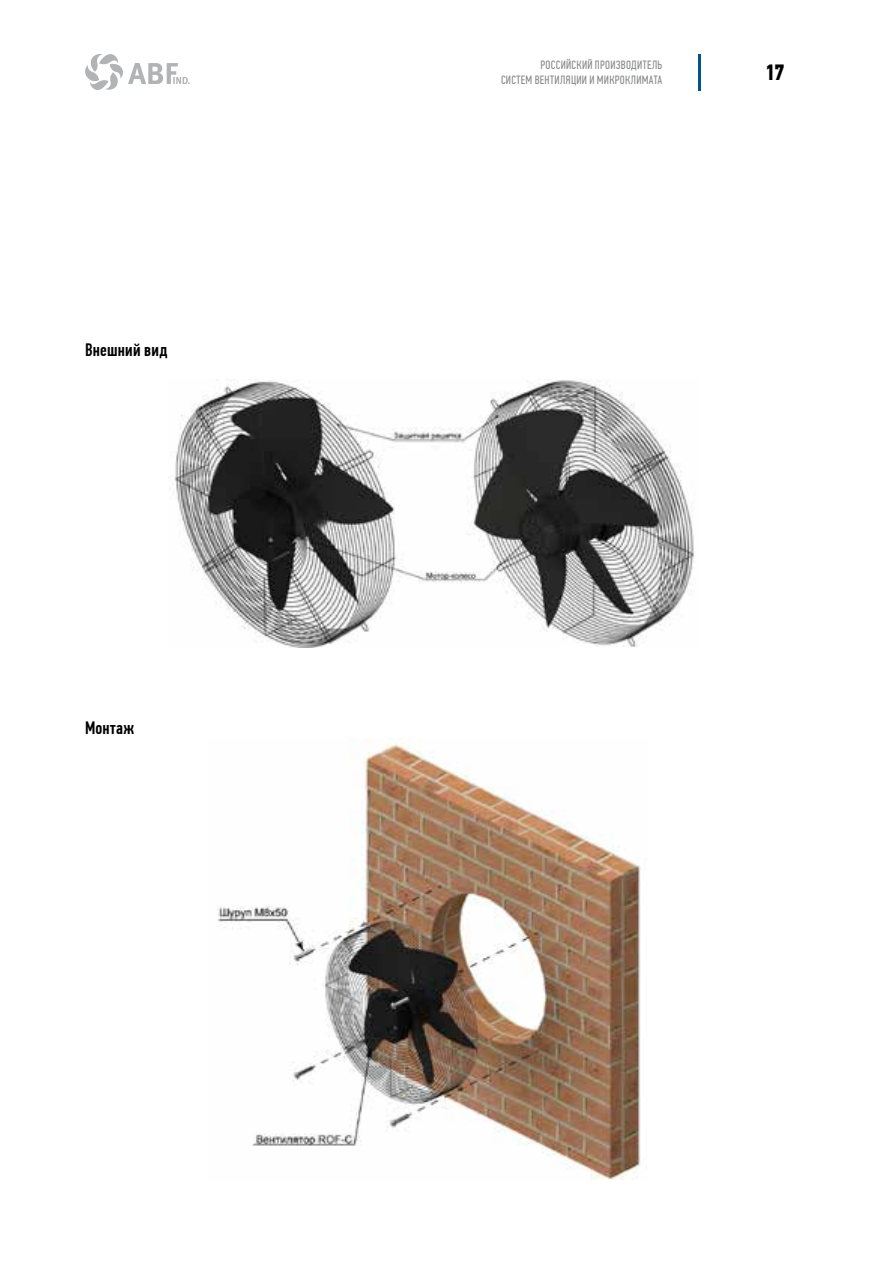
<style>
.page{position:relative;width:893px;height:1263px;background:#fff}
.page>*{position:absolute;margin:0;border:0;box-sizing:border-box;transform-origin:0 0}
.t1{font:700 22.05px "PF Din Text Cond Pro";color:#000}
.t2{font:500 18px "PF Din Text Comp Pro";letter-spacing:.01em;color:#000}
.t3{font:12px/14.4px "PF Din Text Comp Pro";letter-spacing:.025em;color:#87888a;text-align:right}
</style>
<div class="page">
<img style="left:168px;top:380px;width:527px;height:267px">
<img style="left:217px;top:738px;width:424px;height:441px">
<hr style="left:698px;top:54px;width:3px;height:36px;background:#00538d">
<svg style="left:85px;top:54px;width:105px;height:36px"></svg>
<h2 class="t2" style="left:85px;top:339px;width:84px">Внешний вид</h2>
<h2 class="t2" style="left:85px;top:717px;width:51px">Монтаж</h2>
<p class="t3" style="left:501px;top:58px;width:163px">РОССИЙСКИЙ ПРОИЗВОДИТЕЛЬ<br>СИСТЕМ ВЕНТИЛЯЦИИ И МИКРОКЛИМАТА</p>
<h1 class="t1" style="left:764px;top:59px;width:22px">17</h1>
</div>
